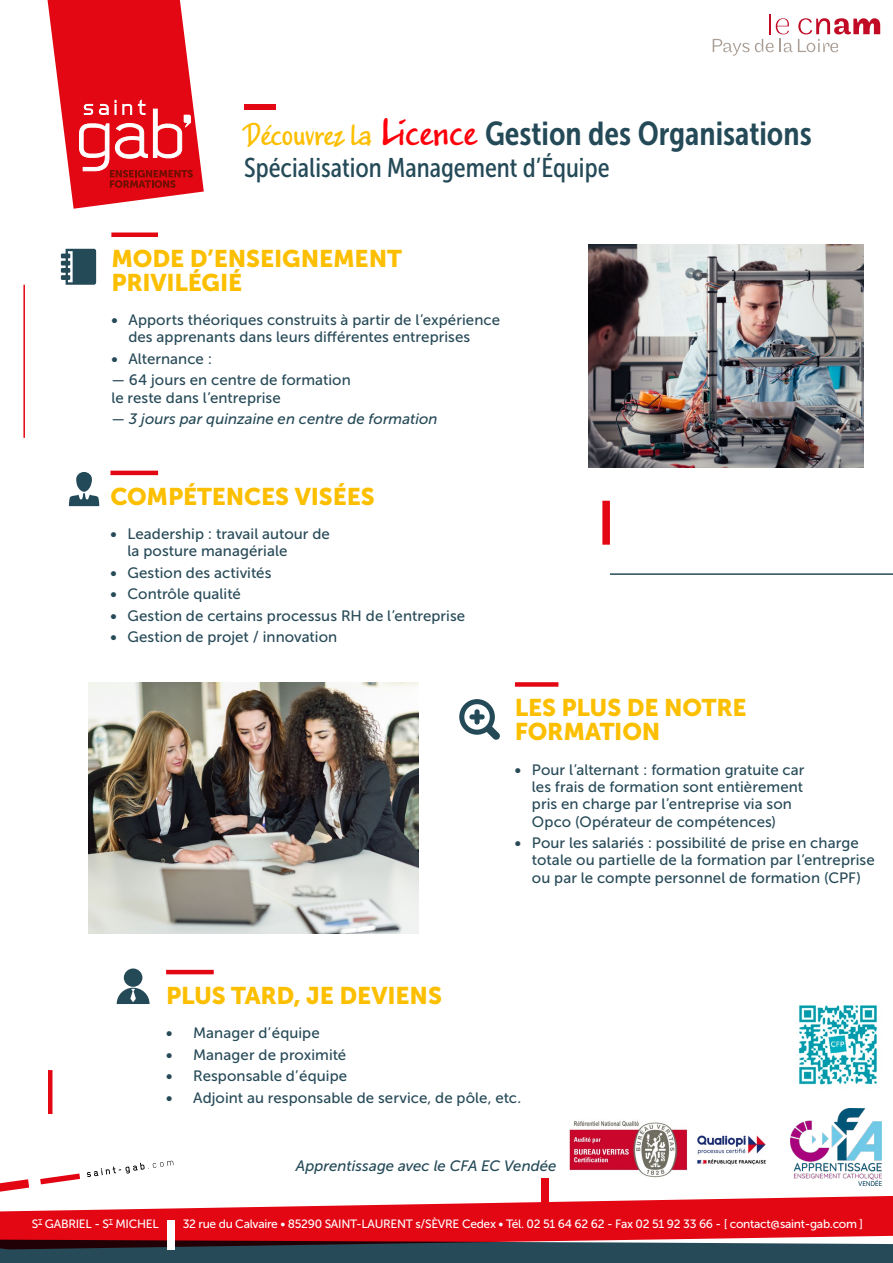
<style>
.page{position:relative;width:893px;height:1263px;background:#fff}
.page>*{position:absolute;margin:0;border:0;box-sizing:border-box;transform-origin:0 0}
.t1{font:33px "Museo Sans Cond 700";color:#244a58}
.t2{font:27px "Museo Sans Cond 500";color:#244a58}
.t3{font:24px/24px "Museo Sans 900";letter-spacing:-.005em;color:#fcbf00}
.t4{font:15px/17.2px "Museo Sans 500";letter-spacing:.005em;color:#274a58}
.t5{font:italic 15px "Museo Sans 500";color:#274a58}
.t6{font:italic 15px "Museo Sans 500";letter-spacing:.005em;color:#244a58}
.t7{font:12px "Museo Sans 500";letter-spacing:-.025em;color:#fff}
.s1{font-family:"Jakob";font-size:27px;color:#fcbf00}
.s2{font-family:"Jakob";color:#ff010b}
.s3{font-family:"Museo Sans 700"}
.s4{font-style:normal}
</style>
<div class="page">
<svg style="left:47px;top:0;width:157px;height:209px"></svg>
<div style="left:0;top:1249px;width:893px;height:14px;background:#274a58"></div>
<svg style="left:0;top:1196px;width:893px;height:53px;fill:#e30613"></svg>
<div style="left:167px;top:1220px;width:7px;height:29px;background:#fff"></div>
<div style="left:541px;top:1178px;width:8px;height:30px;background:#e30613"></div>
<svg style="left:0;top:1179px;width:29px;height:13px"></svg>
<svg style="left:87px;top:1161px;width:87px;height:16px"></svg>
<svg style="left:40px;top:1173px;width:40px;height:11px"></svg>
<hr style="left:769px;top:14px;width:2px;height:20px;background:#c10b25">
<svg style="left:713px;top:18px;width:167px;height:38px"></svg>
<img style="left:790px;top:1109px;width:91px;height:76px">
<img style="left:569px;top:1121px;width:197px;height:57px">
<hr style="left:23px;top:285px;width:2px;height:153px;background:#e30613">
<div style="left:602px;top:501px;width:8px;height:44px;background:#e30613"></div>
<div style="left:515px;top:682px;width:43px;height:5px;background:#e30613"></div>
<div style="left:124px;top:968px;width:18px;height:19px;background:#244a58;border-radius:50%"></div>
<svg style="left:117px;top:988px;width:33px;height:16px"></svg>
<svg style="left:459px;top:699px;width:41px;height:41px"></svg>
<hr style="left:166px;top:970px;width:48px;height:4px;background:#e30613">
<hr style="left:610px;top:573px;width:283px;height:2px;background:#274a58">
<img style="left:88px;top:683px;width:330px;height:251px">
<img style="left:588px;top:244px;width:275px;height:223px">
<hr style="left:48px;top:1070px;width:4px;height:44px;background:#e30613">
<div style="left:111px;top:232px;width:82px;height:5px;background:#e30613"></div>
<hr style="left:110px;top:471px;width:48px;height:4px;background:#e30613">
<svg style="left:61px;top:249px;width:35px;height:36px"></svg>
<svg style="left:69px;top:472px;width:30px;height:34px"></svg>
<div style="left:158px;top:226px;width:46px;height:11px;background:#fff"></div>
<div style="left:244px;top:104px;width:31px;height:6px;background:#e30613"></div>
<img style="left:798px;top:1004px;width:79px;height:81px">
<h1 class="t1" style="left:244px;top:115px;width:569px"><span class="s1">Découvrez la</span> <span class="s2">Licence</span> Gestion des Organisations</h1>
<h2 class="t2" style="left:244px;top:153px;width:367px">Spécialisation Management d’Équipe</h2>
<h3 class="t3" style="left:111px;top:246px;width:292px">MODE D’ENSEIGNEMENT<br>PRIVILÉGIÉ</h3>
<p class="t4" style="left:128px;top:311px;width:373px;text-indent:-17px"><span class="s3">•</span> Apports théoriques construits à partir de l’expérience des apprenants dans leurs différentes entreprises</p>
<p class="t4" style="left:111px;top:350px;width:102px"><span class="s3">•</span> Alternance :</p>
<p class="t4" style="left:111px;top:371px;width:241px">— 64 jours en centre de formation le reste dans l’entreprise</p>
<p class="t5" style="left:111px;top:411px;width:328px"><span class="s4">—</span> 3 jours par quinzaine en centre de formation</p>
<h3 class="t3" style="left:110px;top:484px;width:266px">COMPÉTENCES VISÉES</h3>
<p class="t4" style="left:127px;top:525px;width:204px;text-indent:-17px"><span class="s3">•</span> Leadership : travail autour de la posture managériale</p>
<p class="t4" style="left:110px;top:564px;width:162px"><span class="s3">•</span> Gestion des activités</p>
<p class="t4" style="left:110px;top:586px;width:132px"><span class="s3">•</span> Contrôle qualité</p>
<p class="t4" style="left:110px;top:607px;width:356px"><span class="s3">•</span> Gestion de certains processus RH de l’entreprise</p>
<p class="t4" style="left:110px;top:629px;width:228px"><span class="s3">•</span> Gestion de projet / innovation</p>
<h3 class="t3" style="left:515px;top:696px;width:233px">LES PLUS DE NOTRE<br>FORMATION</h3>
<p class="t4" style="left:532px;top:761px;width:274px;text-indent:-17px"><span class="s3">•</span> Pour l’alternant : formation gratuite car les frais de formation sont entièrement pris en charge par l’entreprise via son Opco (Opérateur de compétences)</p>
<p class="t4" style="left:532px;top:834px;width:344px;text-indent:-17px"><span class="s3">•</span> Pour les salariés : possibilité de prise en charge totale ou partielle de la formation par l’entreprise ou par le compte personnel de formation (CPF)</p>
<h3 class="t3" style="left:166px;top:983px;width:277px">PLUS TARD, JE DEVIENS</h3>
<p class="t4" style="left:166px;top:1024px;width:155px"><span class="s3">•</span> Manager d’équipe</p>
<p class="t4" style="left:166px;top:1046px;width:182px"><span class="s3">•</span> Manager de proximité</p>
<p class="t4" style="left:166px;top:1067px;width:183px"><span class="s3">•</span> Responsable d’équipe</p>
<p class="t4" style="left:166px;top:1089px;width:357px"><span class="s3">•</span> Adjoint au responsable de service, de pôle, etc.</p>
<p class="t6" style="left:296px;top:1158px;width:262px">Apprentissage avec le CFA EC Vendée</p>
<p class="t7" style="left:32px;top:1217px;width:833px">S<sup>T</sup> GABRIEL - S<sup>T</sup> MICHEL • 32 rue du Calvaire • 85290 SAINT-LAURENT s/SÈVRE Cedex • Tél. 02 51 64 62 62 - Fax 02 51 92 33 66 - [ contact@saint-gab.com ]</p>
</div>
